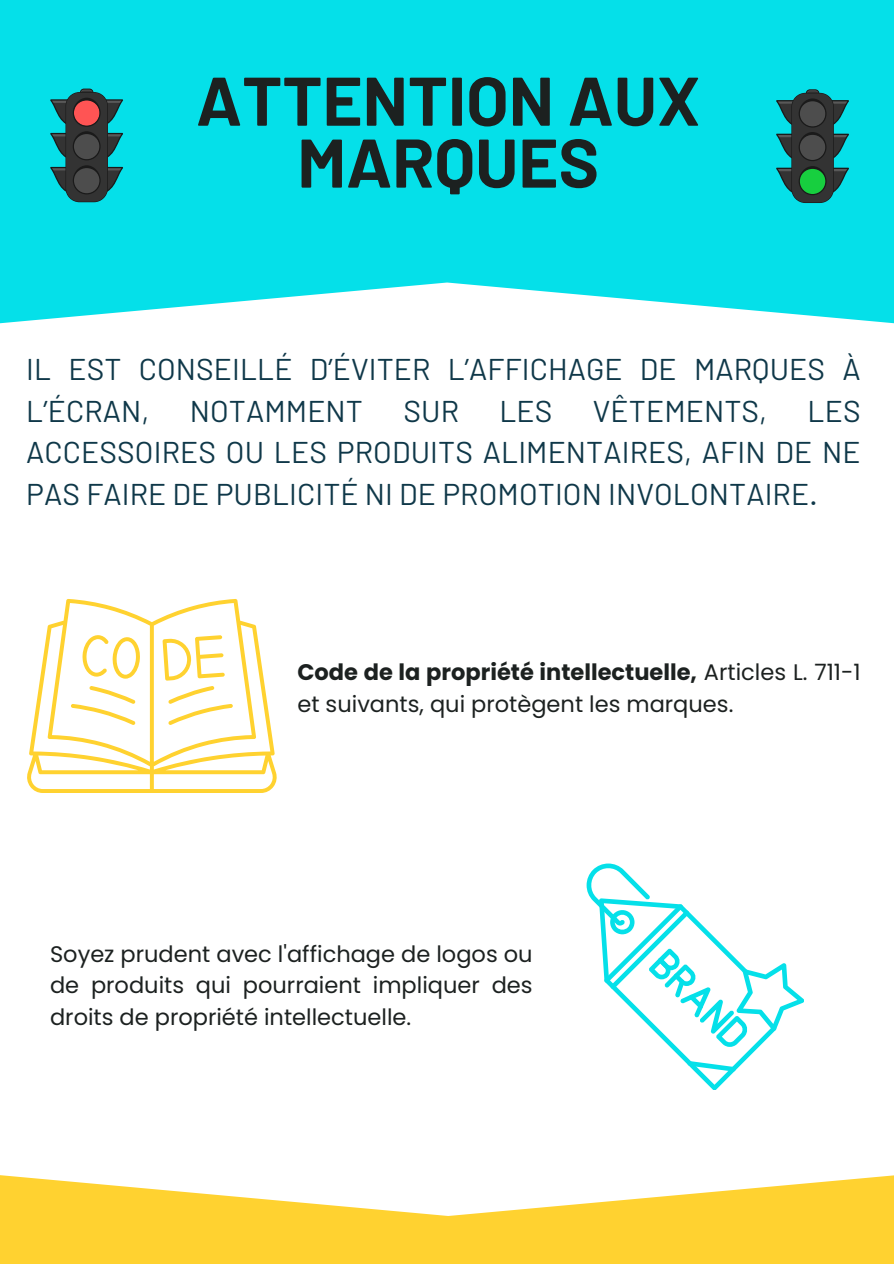
<style>
.page{position:relative;width:894px;height:1264px;background:#fff}
.page>*{position:absolute;margin:0;border:0;box-sizing:border-box;transform-origin:0 0}
.t1{font:700 68.7px/61.8px "Barlow";color:#1c2120;text-align:center}
.t2{font:30px/41.7px "Barlow";letter-spacing:.005em;color:#0f3849}
.t3{font:22.5px/31.5px "Poppins";color:#1c2120}
.s1{font-weight:700}
</style>
<div class="page">
<svg style="left:0;top:1175px;width:893px;height:88px;fill:#ffd230"></svg>
<svg style="left:0;top:0;width:893px;height:324px;background:#16e2ea"></svg>
<svg style="left:27px;top:599px;width:250px;height:194px"></svg>
<svg style="left:50px;top:89px;width:73px;height:113px;background:#33686b"></svg>
<svg style="left:775px;top:89px;width:73px;height:114px;background:#24706a"></svg>
<svg style="left:586px;top:863px;width:217px;height:226px"></svg>
<h1 class="t1" style="left:196px;top:67px;width:505px">ATTENTION AUX<br>MARQUES</h1>
<p class="t2" style="left:26px;top:347px;width:835px">IL EST CONSEILLÉ D’ÉVITER L’AFFICHAGE DE MARQUES À<br>L’ÉCRAN,</p>
<p class="t2" style="left:190px;top:389px;width:175px">NOTAMMENT</p>
<p class="t2" style="left:403px;top:389px;width:57px">SUR</p>
<p class="t2" style="left:499px;top:389px;width:54px">LES</p>
<p class="t2" style="left:592px;top:389px;width:176px">VÊTEMENTS,</p>
<p class="t2" style="left:26px;top:389px;width:835px;text-align:justify;text-indent:781px">LES ACCESSOIRES OU LES PRODUITS ALIMENTAIRES, AFIN DE NE PAS FAIRE DE PUBLICITÉ NI DE PROMOTION INVOLONTAIRE.</p>
<p class="t3" style="left:297px;top:656px;width:564px"><span class="s1">Code de la propriété intellectuelle,</span> Articles L. 711-1 et suivants, qui protègent les marques.</p>
<p class="t3" style="left:50px;top:938px;width:484px;text-align:justify">Soyez prudent avec l'affichage de logos ou de produits qui pourraient impliquer des droits de propriété intellectuelle.</p>
</div>
